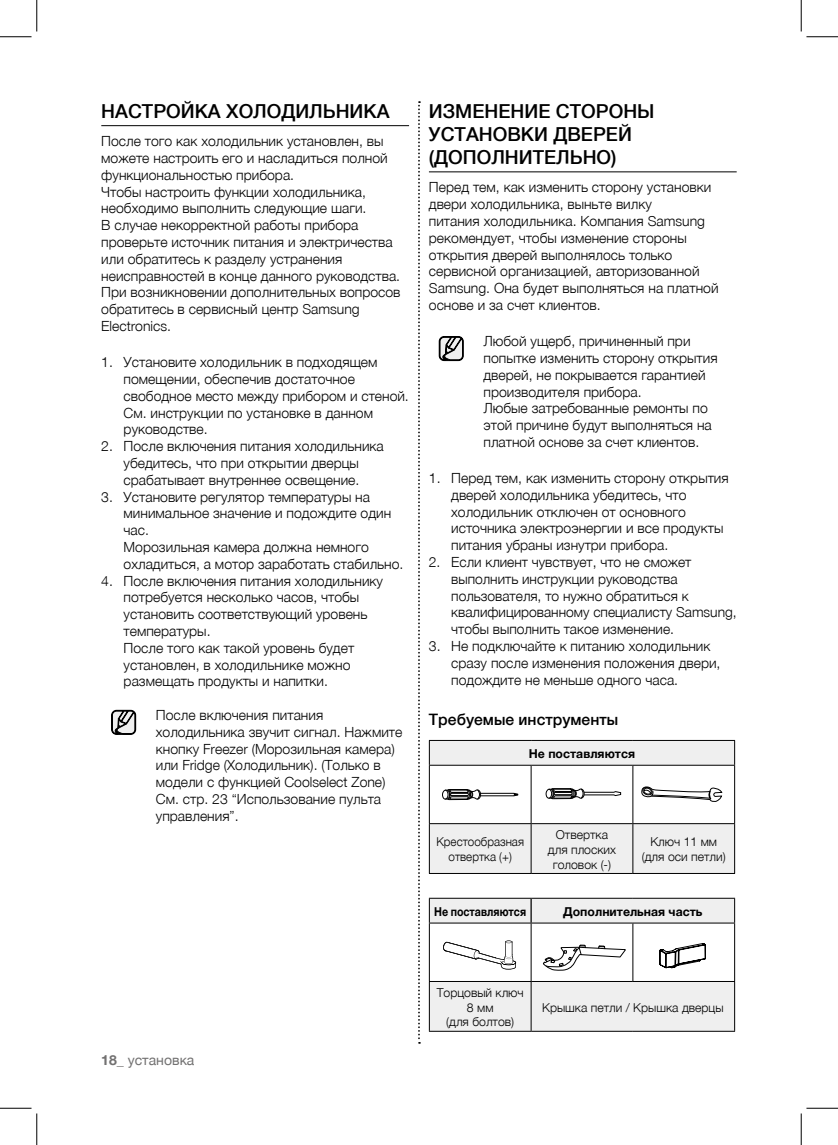
<style>
.page{position:relative;width:838px;height:1145px;background:#fff}
.page>*{position:absolute;margin:0;border:0;box-sizing:border-box;transform-origin:0 0}
.t1{font:500 19.25px/23.1px "Helvetica Neue LTCYR";color:#000}
.t2{font:500 15.75px "Helvetica Neue LTCYR";color:#000}
.t3{font:300 14px/16.8px "Helvetica Neue LTCYR";color:#000}
.t4{font:14px "Helvetica Neue LTCYR";color:#727171}
.t5{font:300 12.25px/14.7px "Helvetica Neue LTCYR";color:#000;text-align:center}
.t6{font:700 12.25px "Helvetica Neue LTCYR";color:#000}
.t7{font:300 12.25px/14.7px "Helvetica Neue LTCYR";color:#000;text-align:center;scale:.95 1}
.t8{font:700 12.25px "Helvetica Neue LTCYR";color:#000;scale:.87 1}
.s1{font-weight:700}
</style>
<div class="page">
<hr style="left:101px;top:125px;width:308px;height:1px;background:#000">
<svg style="left:111px;top:710px;width:25px;height:25px"></svg>
<hr style="left:429px;top:172px;width:307px;height:1px;background:#000">
<svg style="left:430px;top:741px;width:304px;height:132px;fill:#efefef"></svg>
<svg style="left:734px;top:741px;width:1px;height:24px"></svg>
<hr style="left:429px;top:765px;width:102px;height:1px;background:#000">
<hr style="left:429px;top:766px;width:1px;height:57px;background:#000">
<hr style="left:531px;top:765px;width:101px;height:1px;background:#000">
<hr style="left:530px;top:766px;width:1px;height:57px;background:#000">
<hr style="left:632px;top:765px;width:103px;height:1px;background:#000">
<hr style="left:632px;top:766px;width:1px;height:57px;background:#000">
<hr style="left:734px;top:766px;width:1px;height:57px;background:#000">
<hr style="left:632px;top:823px;width:103px;height:1px;background:#000">
<hr style="left:429px;top:873px;width:102px;height:1px;background:#000">
<hr style="left:531px;top:873px;width:101px;height:1px;background:#000">
<svg style="left:429px;top:741px;width:1px;height:24px"></svg>
<hr style="left:429px;top:740px;width:102px;height:1px;background:#000">
<hr style="left:531px;top:740px;width:101px;height:1px;background:#000">
<hr style="left:632px;top:740px;width:103px;height:1px;background:#000">
<hr style="left:632px;top:873px;width:103px;height:1px;background:#000">
<hr style="left:429px;top:824px;width:1px;height:49px;background:#000">
<hr style="left:429px;top:823px;width:102px;height:1px;background:#000">
<hr style="left:530px;top:824px;width:1px;height:49px;background:#000">
<hr style="left:531px;top:823px;width:101px;height:1px;background:#000">
<hr style="left:632px;top:824px;width:1px;height:49px;background:#000">
<hr style="left:734px;top:824px;width:1px;height:49px;background:#000">
<svg style="left:442px;top:789px;width:76px;height:11px"></svg>
<svg style="left:545px;top:788px;width:76px;height:11px"></svg>
<svg style="left:641px;top:786px;width:81px;height:16px"></svg>
<svg style="left:430px;top:899px;width:304px;height:132px;fill:#efefef"></svg>
<svg style="left:530px;top:899px;width:1px;height:24px"></svg>
<hr style="left:429px;top:898px;width:102px;height:1px;background:#000">
<svg style="left:429px;top:899px;width:1px;height:24px"></svg>
<hr style="left:531px;top:898px;width:101px;height:1px;background:#000">
<hr style="left:632px;top:898px;width:103px;height:1px;background:#000">
<svg style="left:734px;top:899px;width:1px;height:24px"></svg>
<hr style="left:429px;top:923px;width:102px;height:1px;background:#000">
<hr style="left:429px;top:924px;width:1px;height:57px;background:#000">
<hr style="left:531px;top:923px;width:101px;height:1px;background:#000">
<hr style="left:530px;top:924px;width:1px;height:57px;background:#000">
<hr style="left:632px;top:923px;width:103px;height:1px;background:#000">
<hr style="left:632px;top:924px;width:1px;height:57px;background:#000">
<hr style="left:734px;top:924px;width:1px;height:57px;background:#000">
<hr style="left:429px;top:981px;width:102px;height:1px;background:#000">
<hr style="left:429px;top:982px;width:1px;height:49px;background:#000">
<hr style="left:531px;top:981px;width:101px;height:1px;background:#000">
<hr style="left:530px;top:982px;width:1px;height:49px;background:#000">
<hr style="left:632px;top:981px;width:103px;height:1px;background:#000">
<hr style="left:734px;top:982px;width:1px;height:49px;background:#000">
<hr style="left:429px;top:1031px;width:102px;height:1px;background:#000">
<hr style="left:531px;top:1031px;width:101px;height:1px;background:#000">
<hr style="left:632px;top:1031px;width:103px;height:1px;background:#000">
<svg style="left:443px;top:941px;width:73px;height:29px"></svg>
<svg style="left:542px;top:944px;width:84px;height:27px"></svg>
<svg style="left:659px;top:943px;width:46px;height:25px"></svg>
<svg style="left:438px;top:336px;width:26px;height:26px"></svg>
<svg style="left:418px;top:101px;width:2px;height:943px"></svg>
<hr style="left:0;top:36px;width:32px;height:1px;background:#000">
<hr style="left:806px;top:36px;width:31px;height:1px;background:#000">
<hr style="left:0;top:1108px;width:32px;height:1px;background:#000">
<hr style="left:806px;top:1108px;width:31px;height:1px;background:#000">
<hr style="left:36px;top:0;width:1px;height:31px;background:#000">
<hr style="left:36px;top:1113px;width:1px;height:32px;background:#000">
<hr style="left:800px;top:0;width:1px;height:31px;background:#000">
<hr style="left:800px;top:1113px;width:1px;height:32px;background:#000">
<h1 class="t1" style="left:101px;top:100px;width:28px">Наст</h1>
<h1 class="t1" style="left:153px;top:100px;width:128px">ройка холоди</h1>
<h1 class="t1" style="left:309px;top:100px;width:41px">льника</h1>
<p class="t3" style="left:101px;top:133px;width:301px">После того как холодильник установлен, вы можете настроить его и насладиться полной функциональностью прибора.<br>Чтобы настроить функции холодильника, необходимо выполнить следующие шаги.<br>В случае некорректной работы прибора проверьте источник питания и электричества или обратитесь к разделу устранения неисправностей в конце данного руководства.<br>При возникновении дополнительных вопросов обратитесь в сервисный центр Samsung Electronics.</p>
<p class="t3" style="left:124px;top:354px;width:287px;text-indent:-22px">1. Установите холодильник в подходящем помещении, обеспечив достаточное свободное место между прибором и стеной.<br>См. инструкции по установке в данном руководстве.</p>
<p class="t3" style="left:101px;top:438px;width:284px;text-align:center">2. После включения питания холодильника убедитесь, что при открытии дверцы срабатывает внутреннее освещение.</p>
<p class="t3" style="left:124px;top:488px;width:281px;text-indent:-22px">3. Установите регулятор температуры на минимальное значение и подождите один час.<br>Морозильная камера должна немного охладиться, а мотор заработать стабильно.</p>
<p class="t3" style="left:124px;top:572px;width:261px;text-indent:-22px">4. После включения питания холодильнику потребуется несколько часов, чтобы установить соответствующий уровень температуры.<br>После того как такой уровень будет установлен, в холодильнике можно размещать продукты и напитки.</p>
<p class="t3" style="left:156px;top:707px;width:248px">После включения питания холодильника звучит сигнал. Нажмите кнопку Freezer (Морозильная камера) или Fridge (Холодильник). (Только в модели с функцией Coolselect Zone)<br>См. стр. 23 “Использование пульта управления”.</p>
<h1 class="t1" style="left:429px;top:100px;width:224px">ИЗМЕНЕНИЕ СТОРОНЫ<br>УСТАНОВКИ ДВЕРЕЙ (Допо</h1>
<h1 class="t1" style="left:491px;top:146px;width:27px">лните</h1>
<h1 class="t1" style="left:556px;top:146px;width:62px">льно)</h1>
<p class="t3" style="left:429px;top:179px;width:291px">Перед тем, как изменить сторону установки двери холодильника, выньте вилку<br>питания холодильника. Компания Samsung рекомендует, чтобы изменение стороны открытия дверей выполнялось только сервисной организацией, авторизованной Samsung. Она будет выполняться на платной основе и за счет клиентов.</p>
<p class="t3" style="left:483px;top:333px;width:235px">Любой ущерб, причиненный при попытке изменить сторону открытия дверей, не покрывается гарантией производителя прибора.<br>Любые затребованные ремонты по этой причине будут выполняться на платной основе за счет клиентов.</p>
<p class="t3" style="left:451px;top:470px;width:279px;text-indent:-22px">1. Перед тем, как изменить сторону открытия дверей холодильника убедитесь, что холодильник отключен от основного источника электроэнергии и все продукты питания убраны изнутри прибора.</p>
<p class="t3" style="left:451px;top:554px;width:287px;text-indent:-22px">2. Если клиент чувствует, что не сможет выполнить инструкции руководства пользователя, то нужно обратиться к квалифицированному специалисту Samsung, чтобы выполнить такое изменение.</p>
<p class="t3" style="left:451px;top:638px;width:271px;text-indent:-22px">3. Не подключайте к питанию холодильник сразу после изменения положения двери, подождите не меньше одного часа.</p>
<p class="t2" style="left:429px;top:711px;width:191px">Требуемые инструменты</p>
<p class="t6" style="left:529px;top:747px;width:108px">Не поставляются</p>
<p class="t7" style="left:436px;top:835px;width:94px">Крестообразная отвертка (+)</p>
<p class="t5" style="left:548px;top:828px;width:70px">Отвертка для плоских головок (-)</p>
<p class="t5" style="left:641px;top:835px;width:85px">Ключ 11 мм (для оси петли)</p>
<p class="t8" style="left:434px;top:905px;width:107px">Не поставляются</p>
<p class="t6" style="left:563px;top:905px;width:141px">Дополнительная часть</p>
<p class="t4" style="left:101px;top:1053px;width:95px"><span class="s1">18_</span> установка</p>
<p class="t5" style="left:436px;top:985px;width:88px">Торцовый ключ<br>8 мм<br>(для болтов)</p>
<p class="t5" style="left:542px;top:1000px;width:183px">Крышка петли / Крышка дверцы</p>
</div>
